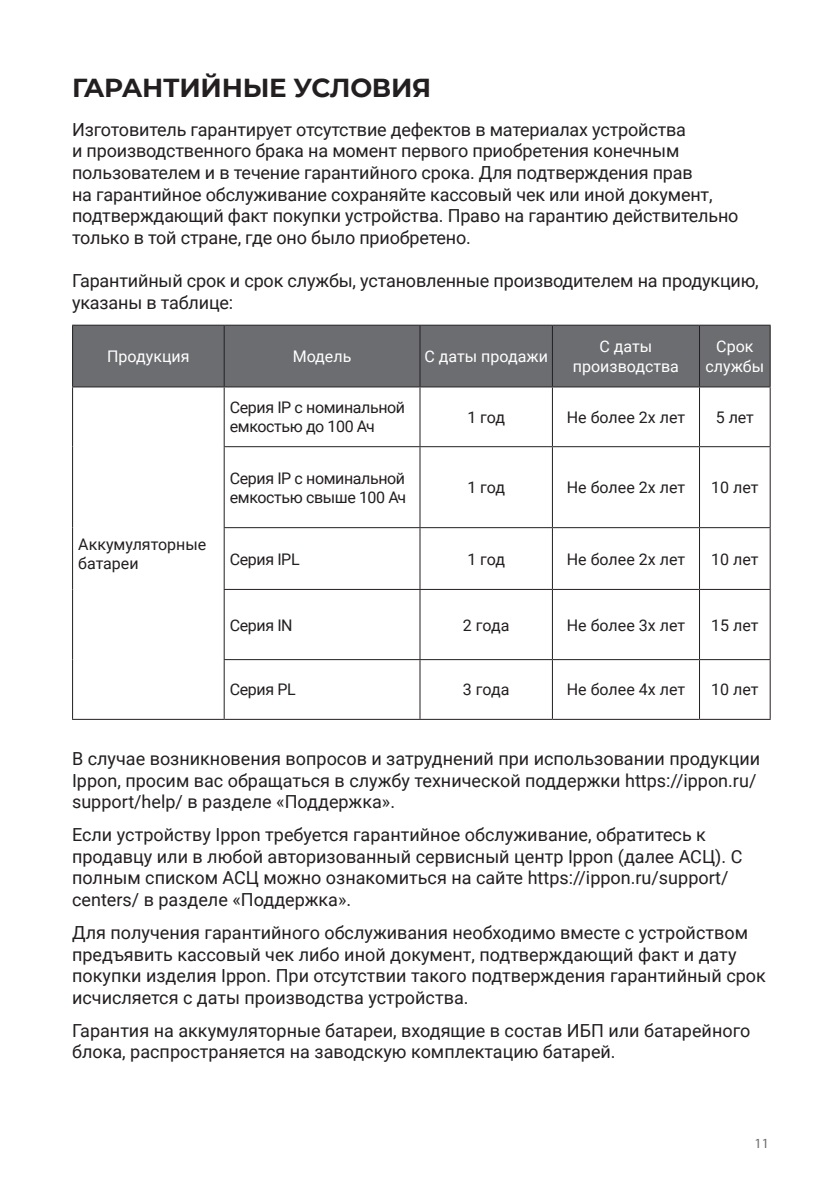
<style>
.page{position:relative;width:840px;height:1191px;background:#fff}
.page>*{position:absolute;margin:0;border:0;box-sizing:border-box;transform-origin:0 0}
.t1{font:700 26px "Montserrat";letter-spacing:-.01em;color:#231f20}
.t2{font:18px/21.6px "Roboto";color:#231f20}
.t3{font:16px/19.2px "Roboto";letter-spacing:-.015em;color:#231f20}
.t4{font:16px/19.2px "Roboto";color:#fff;text-align:center}
.t5{font:14px "Myriad Pro";color:#6c6d70}
</style>
<div class="page">
<div style="left:73px;top:326px;width:696px;height:60px;background:#6c6d70"></div>
<hr style="left:72px;top:325px;width:152px;height:1px;background:#231f20">
<hr style="left:72px;top:326px;width:1px;height:60px;background:#231f20">
<hr style="left:224px;top:325px;width:196px;height:1px;background:#231f20">
<hr style="left:223px;top:326px;width:1px;height:60px;background:#231f20">
<hr style="left:420px;top:325px;width:132px;height:1px;background:#231f20">
<hr style="left:419px;top:326px;width:1px;height:60px;background:#231f20">
<hr style="left:552px;top:325px;width:147px;height:1px;background:#231f20">
<hr style="left:551px;top:326px;width:1px;height:60px;background:#231f20">
<hr style="left:699px;top:325px;width:71px;height:1px;background:#231f20">
<hr style="left:698px;top:326px;width:1px;height:60px;background:#231f20">
<hr style="left:769px;top:326px;width:1px;height:60px;background:#231f20">
<hr style="left:72px;top:386px;width:152px;height:1px;background:#231f20">
<hr style="left:72px;top:387px;width:1px;height:60px;background:#231f20">
<hr style="left:72px;top:447px;width:1px;height:80px;background:#231f20">
<hr style="left:72px;top:527px;width:1px;height:62px;background:#231f20">
<hr style="left:72px;top:589px;width:1px;height:70px;background:#231f20">
<hr style="left:72px;top:659px;width:1px;height:60px;background:#231f20">
<hr style="left:224px;top:386px;width:196px;height:1px;background:#231f20">
<hr style="left:223px;top:387px;width:1px;height:59px;background:#231f20">
<hr style="left:420px;top:386px;width:132px;height:1px;background:#231f20">
<hr style="left:419px;top:387px;width:1px;height:59px;background:#231f20">
<hr style="left:552px;top:386px;width:147px;height:1px;background:#231f20">
<hr style="left:551px;top:387px;width:1px;height:59px;background:#231f20">
<hr style="left:699px;top:386px;width:71px;height:1px;background:#231f20">
<hr style="left:698px;top:387px;width:1px;height:59px;background:#231f20">
<hr style="left:769px;top:387px;width:1px;height:59px;background:#231f20">
<hr style="left:223px;top:446px;width:197px;height:1px;background:#231f20">
<hr style="left:223px;top:447px;width:1px;height:80px;background:#231f20">
<hr style="left:420px;top:446px;width:132px;height:1px;background:#231f20">
<hr style="left:419px;top:447px;width:1px;height:80px;background:#231f20">
<hr style="left:552px;top:446px;width:147px;height:1px;background:#231f20">
<hr style="left:551px;top:447px;width:1px;height:80px;background:#231f20">
<hr style="left:699px;top:446px;width:71px;height:1px;background:#231f20">
<hr style="left:698px;top:447px;width:1px;height:80px;background:#231f20">
<hr style="left:769px;top:447px;width:1px;height:80px;background:#231f20">
<hr style="left:223px;top:527px;width:197px;height:1px;background:#231f20">
<hr style="left:223px;top:528px;width:1px;height:61px;background:#231f20">
<hr style="left:420px;top:527px;width:132px;height:1px;background:#231f20">
<hr style="left:419px;top:528px;width:1px;height:61px;background:#231f20">
<hr style="left:552px;top:527px;width:147px;height:1px;background:#231f20">
<hr style="left:551px;top:528px;width:1px;height:61px;background:#231f20">
<hr style="left:699px;top:527px;width:71px;height:1px;background:#231f20">
<hr style="left:698px;top:528px;width:1px;height:61px;background:#231f20">
<hr style="left:769px;top:528px;width:1px;height:61px;background:#231f20">
<hr style="left:223px;top:589px;width:197px;height:1px;background:#231f20">
<hr style="left:223px;top:590px;width:1px;height:69px;background:#231f20">
<hr style="left:420px;top:589px;width:132px;height:1px;background:#231f20">
<hr style="left:419px;top:590px;width:1px;height:69px;background:#231f20">
<hr style="left:552px;top:589px;width:147px;height:1px;background:#231f20">
<hr style="left:551px;top:590px;width:1px;height:69px;background:#231f20">
<hr style="left:699px;top:589px;width:71px;height:1px;background:#231f20">
<hr style="left:698px;top:590px;width:1px;height:69px;background:#231f20">
<hr style="left:769px;top:590px;width:1px;height:69px;background:#231f20">
<hr style="left:223px;top:659px;width:197px;height:1px;background:#231f20">
<hr style="left:223px;top:660px;width:1px;height:59px;background:#231f20">
<hr style="left:420px;top:659px;width:132px;height:1px;background:#231f20">
<hr style="left:419px;top:660px;width:1px;height:59px;background:#231f20">
<hr style="left:552px;top:659px;width:147px;height:1px;background:#231f20">
<hr style="left:551px;top:660px;width:1px;height:59px;background:#231f20">
<hr style="left:699px;top:659px;width:71px;height:1px;background:#231f20">
<hr style="left:698px;top:660px;width:1px;height:59px;background:#231f20">
<hr style="left:769px;top:660px;width:1px;height:59px;background:#231f20">
<hr style="left:72px;top:719px;width:152px;height:1px;background:#231f20">
<hr style="left:224px;top:719px;width:196px;height:1px;background:#231f20">
<hr style="left:420px;top:719px;width:132px;height:1px;background:#231f20">
<hr style="left:552px;top:719px;width:147px;height:1px;background:#231f20">
<hr style="left:699px;top:719px;width:71px;height:1px;background:#231f20">
<p class="t1" style="left:72px;top:69px;width:360px">ГАРАНТИЙНЫЕ УСЛОВИЯ</p>
<p class="t2" style="left:72px;top:118px;width:667px">Изготовитель гарантирует отсутствие дефектов в материалах устройства<br>и производственного брака на момент первого приобретения конечным пользователем и в течение гарантийного срока. Для подтверждения прав<br>на гарантийное обслуживание сохраняйте кассовый чек или иной документ, подтверждающий факт покупки устройства. Право на гарантию действительно только в той стране, где оно было приобретено.</p>
<p class="t2" style="left:72px;top:269px;width:687px">Гарантийный срок и срок службы, установленные производителем на продукцию, указаны в таблице:</p>
<p class="t4" style="left:107px;top:346px;width:84px">Продукция</p>
<p class="t4" style="left:292px;top:346px;width:60px">Модель</p>
<p class="t4" style="left:424px;top:346px;width:125px">С даты продажи</p>
<p class="t4" style="left:572px;top:336px;width:107px">С даты производства</p>
<p class="t4" style="left:705px;top:336px;width:60px">Срок службы</p>
<p class="t3" style="left:78px;top:533px;width:130px">Аккумуляторные батареи</p>
<p class="t3" style="left:230px;top:397px;width:177px">Серия IP с номинальной емкостью до 100 Ач</p>
<p class="t3" style="left:467px;top:407px;width:39px">1 год</p>
<p class="t3" style="left:566px;top:407px;width:120px">Не более 2х лет</p>
<p class="t3" style="left:715px;top:407px;width:40px">5 лет</p>
<p class="t3" style="left:230px;top:468px;width:178px">Серия IP с номинальной емкостью свыше 100 Ач</p>
<p class="t3" style="left:467px;top:477px;width:39px">1 год</p>
<p class="t3" style="left:566px;top:477px;width:120px">Не более 2х лет</p>
<p class="t3" style="left:710px;top:477px;width:49px">10 лет</p>
<p class="t3" style="left:230px;top:548px;width:71px">Серия IPL</p>
<p class="t3" style="left:467px;top:548px;width:39px">1 год</p>
<p class="t3" style="left:566px;top:548px;width:120px">Не более 2х лет</p>
<p class="t3" style="left:710px;top:548px;width:49px">10 лет</p>
<p class="t3" style="left:230px;top:614px;width:64px">Серия IN</p>
<p class="t3" style="left:462px;top:614px;width:48px">2 года</p>
<p class="t3" style="left:566px;top:614px;width:120px">Не более 3х лет</p>
<p class="t3" style="left:710px;top:614px;width:49px">15 лет</p>
<p class="t3" style="left:230px;top:679px;width:67px">Серия PL</p>
<p class="t3" style="left:462px;top:679px;width:48px">3 года</p>
<p class="t3" style="left:566px;top:679px;width:120px">Не более 4х лет</p>
<p class="t3" style="left:710px;top:679px;width:49px">10 лет</p>
<p class="t2" style="left:72px;top:747px;width:689px">В случае возникновения вопросов и затруднений при использовании продукции<br>Iрроn, просим вас обращаться в службу технической поддержки https://ippon.ru/ support/help/ в разделе «Поддержка».</p>
<p class="t2" style="left:72px;top:823px;width:671px">Если устройству Ippon требуется гарантийное обслуживание, обратитесь к продавцу или в любой авторизованный сервисный центр Iрроn (далее АСЦ). С полным списком АСЦ можно ознакомиться на сайте https://ippon.ru/support/ centers/ в разделе «Поддержка».</p>
<p class="t2" style="left:72px;top:921px;width:695px">Для получения гарантийного обслуживания необходимо вместе с устройством предъявить кассовый чек либо иной документ, подтверждающий факт и дату покупки изделия Iрроn. При отсутствии такого подтверждения гарантийный срок исчисляется с даты производства устройства.</p>
<p class="t2" style="left:72px;top:1018px;width:679px">Гарантия на аккумуляторные батареи, входящие в состав ИБП или батарейного блока, распространяется на заводскую комплектацию батарей.</p>
<p class="t5" style="left:754px;top:1134px;width:16px">11</p>
</div>
